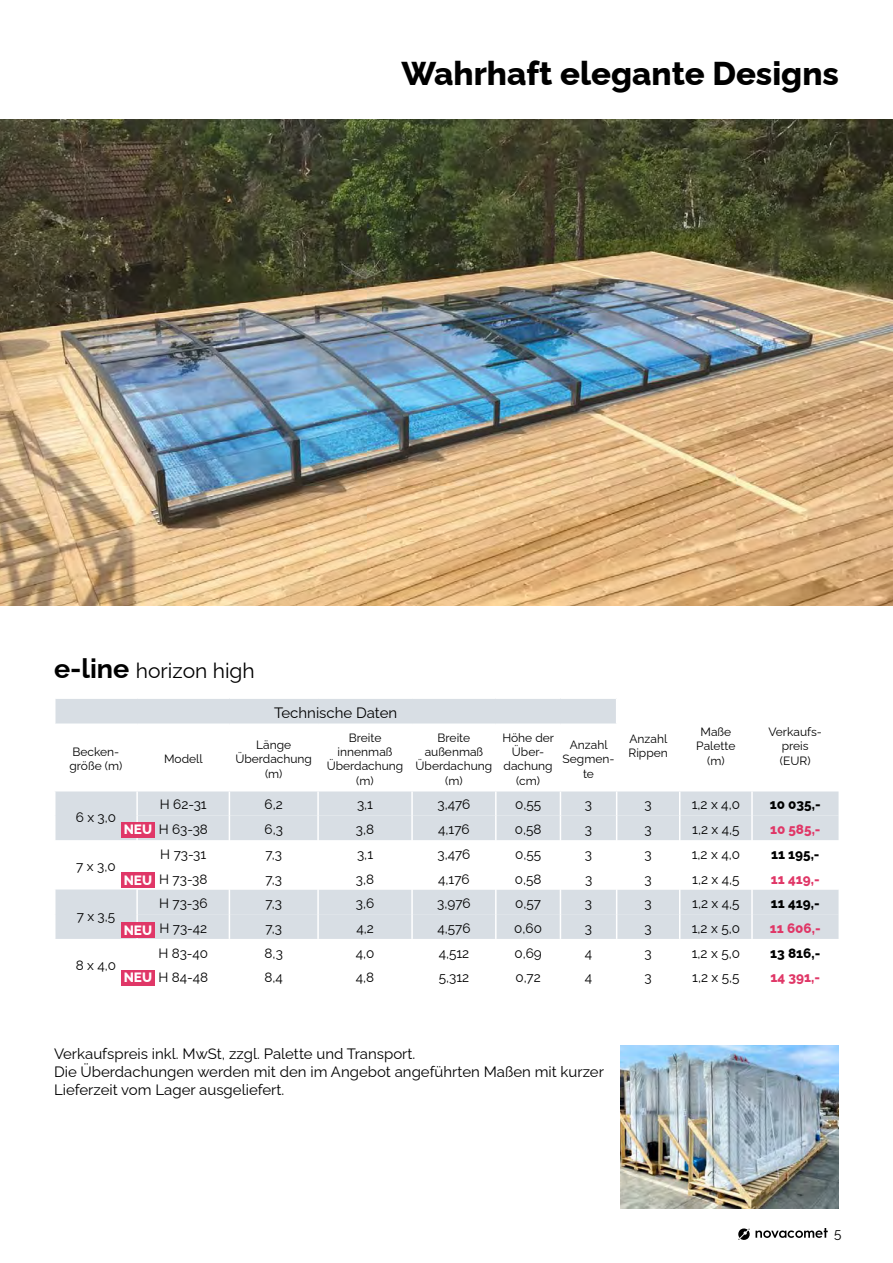
<style>
.page{position:relative;width:893px;height:1263px;background:#fff}
.page>*{position:absolute;margin:0;border:0;box-sizing:border-box;transform-origin:0 0}
.t1{font:800 33px "Raleway";color:#000}
.t2{font:21px "Raleway";color:#000}
.t3{font:15px/18px "Raleway";color:#000}
.t4{font:13.5px "Raleway";color:#000}
.t5{font:800 13.5px "Raleway";color:#000}
.t6{font:800 13.5px "Raleway";color:#e03767}
.t7{font:800 13.5px "Raleway";color:#fff}
.t8{font:12px/14.4px "Raleway";color:#000;text-align:center}
.s1{font-weight:700;font-size:27px}
</style>
<div class="page">
<img style="left:621px;top:1045px;width:218px;height:164px">
<img style="left:0;top:119px;width:893px;height:486px">
<div style="left:617px;top:791px;width:221px;height:24px;background:#d8dee4"></div>
<div style="left:617px;top:815px;width:221px;height:25px;background:#d8dee4"></div>
<div style="left:617px;top:890px;width:221px;height:49px;background:#d8dee4"></div>
<hr style="left:751px;top:791px;width:2px;height:24px;background:#fff">
<hr style="left:751px;top:815px;width:2px;height:25px;background:#fff">
<hr style="left:751px;top:889px;width:2px;height:25px;background:#fff">
<hr style="left:751px;top:914px;width:2px;height:25px;background:#fff">
<svg style="left:55px;top:699px;width:562px;height:287px"></svg>
<svg style="left:679px;top:791px;width:1px;height:148px"></svg>
<hr style="left:136px;top:791px;width:2px;height:24px;background:#fff">
<hr style="left:136px;top:815px;width:2px;height:25px;background:#fff">
<hr style="left:136px;top:840px;width:2px;height:25px;background:#fff">
<hr style="left:136px;top:865px;width:2px;height:24px;background:#fff">
<hr style="left:136px;top:889px;width:2px;height:25px;background:#fff">
<hr style="left:136px;top:914px;width:2px;height:25px;background:#fff">
<hr style="left:136px;top:939px;width:2px;height:24px;background:#fff">
<hr style="left:136px;top:963px;width:2px;height:24px;background:#fff">
<div style="left:121px;top:821px;width:34px;height:16px;background:#e03767"></div>
<div style="left:121px;top:922px;width:34px;height:16px;background:#e03767"></div>
<div style="left:121px;top:872px;width:34px;height:16px;background:#e03767"></div>
<div style="left:121px;top:969px;width:34px;height:16px;background:#e03767"></div>
<svg style="left:738px;top:1228px;width:90px;height:12px"></svg>
<h1 class="t1" style="left:401px;top:47px;width:439px">Wahrhaft elegante Designs</h1>
<h2 class="t2" style="left:54px;top:654px;width:202px"><span class="s1">e-line</span> horizon high</h2>
<p class="t3" style="left:274px;top:702px;width:125px">Technische Daten</p>
<p class="t8" style="left:70px;top:743px;width:54px;text-align:left">Becken&shy;größe (m)</p>
<p class="t8" style="left:164px;top:750px;width:40px">Modell</p>
<p class="t8" style="left:235px;top:736px;width:78px">Länge<br>Überdachung (m)</p>
<p class="t8" style="left:327px;top:729px;width:78px">Breite innenmaß<br>Überdachung (m)</p>
<p class="t8" style="left:416px;top:729px;width:78px">Breite außenmaß<br>Überdachung (m)</p>
<p class="t8" style="left:502px;top:729px;width:53px">Höhe der<br>Über&shy;dachung (cm)</p>
<p class="t8" style="left:563px;top:736px;width:53px">Anzahl<br>Segmen&shy;te</p>
<p class="t8" style="left:629px;top:730px;width:41px;text-align:left">Anzahl<br>Rippen</p>
<p class="t8" style="left:696px;top:723px;width:41px">Maße<br>Palette (m)</p>
<p class="t8" style="left:768px;top:723px;width:55px">Verkaufs&shy;preis (EUR)</p>
<p class="t4" style="left:76px;top:806px;width:42px">6 x 3,0</p>
<p class="t4" style="left:76px;top:856px;width:41px">7 x 3,0</p>
<p class="t4" style="left:77px;top:905px;width:40px">7 x 3,5</p>
<p class="t4" style="left:76px;top:954px;width:42px">8 x 4,0</p>
<p class="t7" style="left:124px;top:819px;width:30px">NEU</p>
<p class="t7" style="left:124px;top:869px;width:30px">NEU</p>
<p class="t7" style="left:124px;top:919px;width:30px">NEU</p>
<p class="t7" style="left:124px;top:967px;width:30px">NEU</p>
<p class="t4" style="left:160px;top:794px;width:48px">H 62-31</p>
<p class="t4" style="left:265px;top:794px;width:20px">6,2</p>
<p class="t4" style="left:357px;top:794px;width:18px">3,1</p>
<p class="t4" style="left:437px;top:794px;width:34px">3,476</p>
<p class="t4" style="left:515px;top:794px;width:28px">0,55</p>
<p class="t4" style="left:585px;top:794px;width:9px">3</p>
<p class="t4" style="left:645px;top:794px;width:9px">3</p>
<p class="t4" style="left:692px;top:794px;width:50px">1,2 x 4,0</p>
<p class="t5" style="left:770px;top:794px;width:52px">10 035,-</p>
<p class="t4" style="left:159px;top:819px;width:51px">H 63-38</p>
<p class="t4" style="left:265px;top:819px;width:20px">6,3</p>
<p class="t4" style="left:356px;top:819px;width:20px">3,8</p>
<p class="t4" style="left:438px;top:819px;width:33px">4,176</p>
<p class="t4" style="left:515px;top:819px;width:28px">0,58</p>
<p class="t4" style="left:585px;top:819px;width:9px">3</p>
<p class="t4" style="left:645px;top:819px;width:9px">3</p>
<p class="t4" style="left:692px;top:819px;width:49px">1,2 x 4,5</p>
<p class="t6" style="left:770px;top:819px;width:52px">10 585,-</p>
<p class="t4" style="left:160px;top:843px;width:48px">H 73-31</p>
<p class="t4" style="left:265px;top:843px;width:18px">7,3</p>
<p class="t4" style="left:357px;top:843px;width:18px">3,1</p>
<p class="t4" style="left:437px;top:843px;width:34px">3,476</p>
<p class="t4" style="left:515px;top:843px;width:28px">0,55</p>
<p class="t4" style="left:585px;top:843px;width:9px">3</p>
<p class="t4" style="left:645px;top:843px;width:9px">3</p>
<p class="t4" style="left:692px;top:843px;width:50px">1,2 x 4,0</p>
<p class="t5" style="left:771px;top:843px;width:50px">11 195,-</p>
<p class="t4" style="left:159px;top:868px;width:50px">H 73-38</p>
<p class="t4" style="left:265px;top:868px;width:18px">7,3</p>
<p class="t4" style="left:356px;top:868px;width:20px">3,8</p>
<p class="t4" style="left:438px;top:868px;width:33px">4,176</p>
<p class="t4" style="left:515px;top:868px;width:28px">0,58</p>
<p class="t4" style="left:585px;top:868px;width:9px">3</p>
<p class="t4" style="left:645px;top:868px;width:9px">3</p>
<p class="t4" style="left:692px;top:868px;width:49px">1,2 x 4,5</p>
<p class="t6" style="left:771px;top:868px;width:50px">11 419,-</p>
<p class="t4" style="left:159px;top:893px;width:50px">H 73-36</p>
<p class="t4" style="left:265px;top:893px;width:18px">7,3</p>
<p class="t4" style="left:356px;top:893px;width:20px">3,6</p>
<p class="t4" style="left:437px;top:893px;width:35px">3,976</p>
<p class="t4" style="left:515px;top:893px;width:27px">0,57</p>
<p class="t4" style="left:585px;top:893px;width:9px">3</p>
<p class="t4" style="left:645px;top:893px;width:9px">3</p>
<p class="t4" style="left:692px;top:893px;width:49px">1,2 x 4,5</p>
<p class="t5" style="left:771px;top:893px;width:50px">11 419,-</p>
<p class="t4" style="left:159px;top:917px;width:49px">H 73-42</p>
<p class="t4" style="left:265px;top:917px;width:18px">7,3</p>
<p class="t4" style="left:356px;top:917px;width:19px">4,2</p>
<p class="t4" style="left:437px;top:917px;width:35px">4,576</p>
<p class="t4" style="left:514px;top:917px;width:29px">0,60</p>
<p class="t4" style="left:585px;top:917px;width:9px">3</p>
<p class="t4" style="left:645px;top:917px;width:9px">3</p>
<p class="t4" style="left:692px;top:917px;width:50px">1,2 x 5,0</p>
<p class="t6" style="left:770px;top:917px;width:52px">11 606,-</p>
<p class="t4" style="left:158px;top:942px;width:51px">H 83-40</p>
<p class="t4" style="left:265px;top:942px;width:20px">8,3</p>
<p class="t4" style="left:356px;top:942px;width:20px">4,0</p>
<p class="t4" style="left:439px;top:942px;width:32px">4,512</p>
<p class="t4" style="left:514px;top:942px;width:29px">0,69</p>
<p class="t4" style="left:585px;top:942px;width:9px">4</p>
<p class="t4" style="left:645px;top:942px;width:9px">3</p>
<p class="t4" style="left:692px;top:942px;width:50px">1,2 x 5,0</p>
<p class="t5" style="left:770px;top:942px;width:52px">13 816,-</p>
<p class="t4" style="left:158px;top:967px;width:51px">H 84-48</p>
<p class="t4" style="left:265px;top:967px;width:20px">8,4</p>
<p class="t4" style="left:356px;top:967px;width:20px">4,8</p>
<p class="t4" style="left:439px;top:967px;width:32px">5,312</p>
<p class="t4" style="left:516px;top:967px;width:27px">0,72</p>
<p class="t4" style="left:585px;top:967px;width:9px">4</p>
<p class="t4" style="left:645px;top:967px;width:9px">3</p>
<p class="t4" style="left:692px;top:967px;width:49px">1,2 x 5,5</p>
<p class="t6" style="left:771px;top:967px;width:51px">14 391,-</p>
<p class="t3" style="left:54px;top:1043px;width:551px">Verkaufspreis inkl. MwSt, zzgl. Palette und Transport.<br>Die Überdachungen werden mit den im Angebot angeführten Maßen mit kurzer<br>Lieferzeit vom Lager ausgeliefert.</p>
<p class="t4" style="left:834px;top:1222px;width:9px">5</p>
</div>
